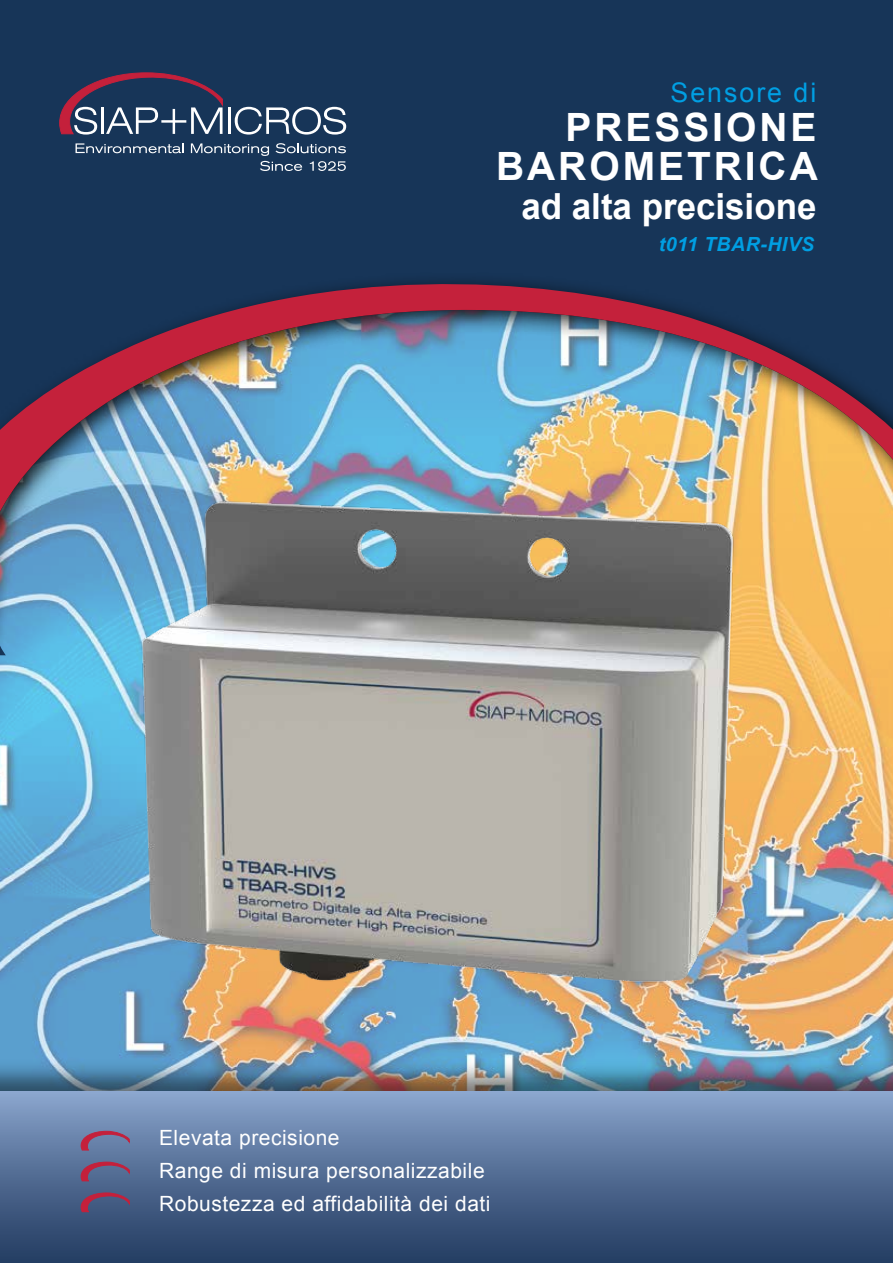
<style>
.page{position:relative;width:893px;height:1263px;background:#fff}
.page>*{position:absolute;margin:0;border:0;box-sizing:border-box;transform-origin:0 0}
.t1{font:700 39px/39px "Arial";letter-spacing:.075em;color:#fff;text-align:right}
.t2{font:700 36px "Arial";color:#fff}
.t3{font:27px "Arial";letter-spacing:.075em;color:#009fe3}
.t4{font:21px/33px "Arial";letter-spacing:.025em;color:#fff}
.t5{font:italic 700 19.5px "Arial";letter-spacing:.025em;color:#009fe3}
</style>
<div class="page">
<img style="left:0;top:680px;width:893px;height:379px">
<div style="left:0;top:0;width:893px;height:266px;background:#173558"></div>
<img style="left:0;top:266px;width:893px;height:389px">
<div style="left:0;top:1059px;width:893px;height:204px;background:#000;opacity:.51"></div>
<div style="left:0;top:1092px;width:893px;height:171px;background:linear-gradient(to bottom,#87a2ca,#20395e)"></div>
<img style="left:120px;top:444px;width:635px;height:629px">
<svg style="left:59px;top:73px;width:164px;height:62px;background:#454866"></svg>
<hr style="left:228px;top:107px;width:2px;height:27px;background:#fff">
<svg style="left:235px;top:107px;width:111px;height:28px"></svg>
<svg style="left:76px;top:143px;width:108px;height:10px"></svg>
<svg style="left:191px;top:143px;width:155px;height:28px;background:#3a5471"></svg>
<svg style="left:81px;top:1131px;width:48px;height:22px"></svg>
<svg style="left:81px;top:1162px;width:48px;height:21px"></svg>
<svg style="left:81px;top:1193px;width:48px;height:21px"></svg>
<p class="t3" style="left:671px;top:75px;width:147px">Sensore di</p>
<h1 class="t1" style="left:496px;top:109px;width:323px">PRESSIONE<br>BAROMETRICA</h1>
<h2 class="t2" style="left:521px;top:182px;width:297px">ad alta precisione</h2>
<p class="t5" style="left:659px;top:231px;width:157px">t011 TBAR-HIVS</p>
<p class="t4" style="left:159px;top:1121px;width:333px">Elevata precisione<br>Range di misura personalizzabile<br>Robustezza ed affidabilità dei dati</p>
</div>
